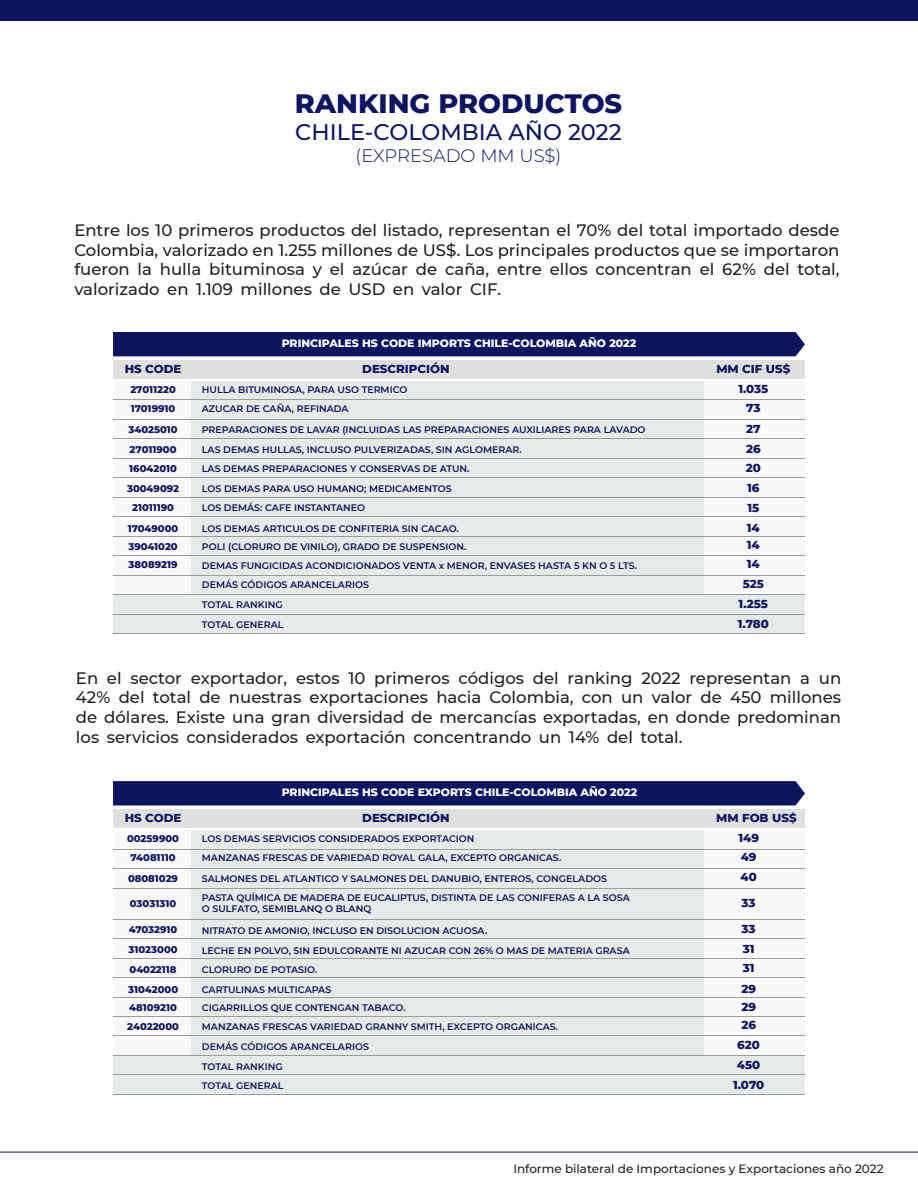
<style>
.page{position:relative;width:918px;height:1188px;background:#fff}
.page>*{position:absolute;margin:0;border:0;box-sizing:border-box;transform-origin:0 0}
.t1{font:800 27.15px "Montserrat";color:#0d1461}
.t2{font:500 22.5px "Montserrat";color:#0d1461}
.t3{font:300 18px "Montserrat";color:#0d1461}
.t4{font:500 16.5px/19.8px "Montserrat";color:#231f20;text-align:justify}
.t5{font:500 12px "Montserrat";color:#231f20}
.t6{font:800 11.7px/19.2px "Montserrat";color:#0d1461;text-align:center}
.t7{font:800 10.95px "Montserrat";color:#fff}
.t8{font:800 9.9px/18.5px "Montserrat";color:#0d1461}
.t9{font:600 9.45px/19.2px "Montserrat";color:#0d1461}
</style>
<div class="page">
<hr style="left:0;top:1152px;width:918px;height:1px;background:#0d1461">
<div style="left:0;top:0;width:918px;height:20px;background:#0d1461"></div>
<div style="left:113px;top:381px;width:692px;height:253px;background:#f9faf7"></div>
<div style="left:113px;top:595px;width:692px;height:39px;background:#e6ebe7"></div>
<div style="left:113px;top:332px;width:692px;height:24px;background:#0d1461"></div>
<div style="left:113px;top:360px;width:692px;height:19px;background:#dfe0df"></div>
<div style="left:191px;top:381px;width:512px;height:253px;background:#e6ebe7"></div>
<hr style="left:113px;top:400px;width:692px;height:1px;background:#9a9d9c">
<hr style="left:113px;top:419px;width:692px;height:1px;background:#9a9d9c">
<hr style="left:113px;top:439px;width:692px;height:1px;background:#9a9d9c">
<hr style="left:113px;top:458px;width:692px;height:1px;background:#9a9d9c">
<hr style="left:113px;top:478px;width:692px;height:1px;background:#9a9d9c">
<hr style="left:113px;top:497px;width:692px;height:1px;background:#9a9d9c">
<hr style="left:113px;top:517px;width:692px;height:1px;background:#9a9d9c">
<hr style="left:113px;top:536px;width:692px;height:1px;background:#9a9d9c">
<hr style="left:113px;top:555px;width:692px;height:1px;background:#9a9d9c">
<hr style="left:113px;top:575px;width:692px;height:1px;background:#9a9d9c">
<hr style="left:113px;top:594px;width:692px;height:1px;background:#9a9d9c">
<hr style="left:113px;top:614px;width:692px;height:1px;background:#9a9d9c">
<hr style="left:113px;top:633px;width:692px;height:1px;background:#9a9d9c">
<div style="left:113px;top:830px;width:692px;height:253px;background:#f9faf7"></div>
<div style="left:113px;top:1055px;width:692px;height:39px;background:#e6ebe7"></div>
<div style="left:113px;top:781px;width:692px;height:24px;background:#0d1461"></div>
<div style="left:113px;top:809px;width:692px;height:19px;background:#dfe0df"></div>
<div style="left:191px;top:830px;width:512px;height:253px;background:#e6ebe7"></div>
<hr style="left:113px;top:849px;width:692px;height:1px;background:#9a9d9c">
<hr style="left:113px;top:868px;width:692px;height:1px;background:#9a9d9c">
<hr style="left:113px;top:888px;width:692px;height:1px;background:#9a9d9c">
<hr style="left:113px;top:919px;width:692px;height:1px;background:#9a9d9c">
<hr style="left:113px;top:938px;width:692px;height:1px;background:#9a9d9c">
<hr style="left:113px;top:958px;width:692px;height:1px;background:#9a9d9c">
<hr style="left:113px;top:977px;width:692px;height:1px;background:#9a9d9c">
<hr style="left:113px;top:997px;width:692px;height:1px;background:#9a9d9c">
<hr style="left:113px;top:1016px;width:692px;height:1px;background:#9a9d9c">
<hr style="left:113px;top:1036px;width:692px;height:1px;background:#9a9d9c">
<hr style="left:113px;top:1055px;width:692px;height:1px;background:#9a9d9c">
<hr style="left:113px;top:1075px;width:692px;height:1px;background:#9a9d9c">
<hr style="left:113px;top:1094px;width:692px;height:1px;background:#9a9d9c">
<h1 class="t1" style="left:295px;top:83px;width:329px">RANKING PRODUCTOS</h1>
<h2 class="t2" style="left:295px;top:116px;width:328px">CHILE-COLOMBIA AÑO 2022</h2>
<h3 class="t3" style="left:356px;top:143px;width:207px">(EXPRESADO MM US$)</h3>
<p class="t4" style="left:74px;top:219px;width:767px">Entre los 10 primeros productos del listado, representan el 70% del total importado desde Colombia, valorizado en 1.255 millones de US$. Los principales productos que se importaron fueron la hulla bituminosa y el azúcar de caña, entre ellos concentran el 62% del total, valorizado en 1.109 millones de USD en valor CIF.</p>
<p class="t7" style="left:282px;top:335px;width:356px">PRINCIPALES HS CODE IMPORTS CHILE-COLOMBIA AÑO 2022</p>
<p class="t6" style="left:362px;top:358px;width:89px">DESCRIPCIÓN</p>
<p class="t6" style="left:125px;top:358px;width:58px">HS CODE</p>
<p class="t6" style="left:716px;top:358px;width:76px">MM CIF US$</p>
<p class="t8" style="left:130px;top:380px;width:47px;line-height:19px">27011220<br>17019910</p>
<p class="t8" style="left:128px;top:419px;width:51px;line-height:20.1px">34025010<br>27011900</p>
<p class="t8" style="left:127px;top:458px;width:54px;line-height:20.1px">16042010<br>30049092</p>
<p class="t8" style="left:128px;top:518px;width:52px;text-align:justify">17049000<br>39041020<br>38089219</p>
<p class="t6" style="left:738px;top:379px;width:32px">1.035<br>73</p>
<p class="t6" style="left:746px;top:418px;width:17px;text-align:justify">27<br>26<br>20</p>
<p class="t6" style="left:747px;top:478px;width:14px">16</p>
<p class="t6" style="left:747px;top:518px;width:15px;line-height:17.4px;text-align:left">14<br>14</p>
<p class="t6" style="left:738px;top:554px;width:33px;line-height:19.6px">14<br>525<br>1.255<br>1.780</p>
<p class="t9" style="left:202px;top:380px;width:207px">HULLA BITUMINOSA, PARA USO TERMICO<br>AZUCAR DE CAÑA, REFINADA</p>
<p class="t9" style="left:202px;top:419px;width:445px;line-height:20.1px">PREPARACIONES DE LAVAR (INCLUIDAS LAS PREPARACIONES AUXILIARES PARA LAVADO<br>LAS DEMAS HULLAS, INCLUSO PULVERIZADAS, SIN AGLOMERAR.</p>
<p class="t9" style="left:202px;top:458px;width:269px;line-height:20.1px">LAS DEMAS PREPARACIONES Y CONSERVAS DE ATUN.<br>LOS DEMAS PARA USO HUMANO; MEDICAMENTOS</p>
<p class="t9" style="left:202px;top:518px;width:437px">LOS DEMAS ARTICULOS DE CONFITERIA SIN CACAO.<br>POLI (CLORURO DE VINILO), GRADO DE SUSPENSION.<br>DEMAS FUNGICIDAS ACONDICIONADOS VENTA x MENOR, ENVASES HASTA 5 KN O 5 LTS.<br>DEMÁS CÓDIGOS ARANCELARIOS<br>TOTAL RANKING<br>TOTAL GENERAL</p>
<p class="t9" style="left:202px;top:498px;width:165px">LOS DEMÁS: CAFE INSTANTANEO</p>
<p class="t6" style="left:747px;top:497px;width:13px">15</p>
<p class="t8" style="left:132px;top:498px;width:44px">21011190</p>
<p class="t4" style="left:76px;top:667px;width:767px">En el sector exportador, estos 10 primeros códigos del ranking 2022 representan a un 42% del total de nuestras exportaciones hacia Colombia, con un valor de 450 millones de dólares. Existe una gran diversidad de mercancías exportadas, en donde predominan los servicios considerados exportación concentrando un 14% del total.</p>
<p class="t7" style="left:282px;top:785px;width:357px">PRINCIPALES HS CODE EXPORTS CHILE-COLOMBIA AÑO 2022</p>
<p class="t6" style="left:362px;top:807px;width:89px">DESCRIPCIÓN</p>
<p class="t6" style="left:125px;top:807px;width:58px">HS CODE</p>
<p class="t6" style="left:716px;top:807px;width:82px">MM FOB US$</p>
<p class="t8" style="left:127px;top:829px;width:54px;line-height:19px;text-align:center">00259900<br>74081110</p>
<p class="t8" style="left:128px;top:868px;width:52px">08081029</p>
<p class="t8" style="left:130px;top:893px;width:48px">03031310</p>
<p class="t8" style="left:129px;top:919px;width:51px;line-height:20.1px">47032910<br>31023000</p>
<p class="t8" style="left:127px;top:980px;width:53px">31042000<br>48109210<br>24022000</p>
<p class="t6" style="left:738px;top:827px;width:22px;text-align:left">149<br>49</p>
<p class="t6" style="left:741px;top:867px;width:18px">40</p>
<p class="t6" style="left:742px;top:893px;width:16px">33</p>
<p class="t6" style="left:742px;top:918px;width:16px;line-height:20.1px;text-align:left">33<br>31</p>
<p class="t6" style="left:733px;top:978px;width:33px">29<br>29<br>26<br>620<br>450<br>1.070</p>
<p class="t9" style="left:202px;top:829px;width:361px">LOS DEMAS SERVICIOS CONSIDERADOS EXPORTACION<br>MANZANAS FRESCAS DE VARIEDAD ROYAL GALA, EXCEPTO ORGANICAS.</p>
<p class="t9" style="left:202px;top:869px;width:430px">SALMONES DEL ATLANTICO Y SALMONES DEL DANUBIO, ENTEROS, CONGELADOS<br>PASTA QUÍMICA DE MADERA DE EUCALIPTUS, DISTINTA DE LAS CONIFERAS A LA SOSA</p>
<p class="t9" style="left:202px;top:899px;width:171px">O SULFATO, SEMIBLANQ O BLANQ</p>
<p class="t9" style="left:202px;top:920px;width:429px;line-height:20.1px">NITRATO DE AMONIO, INCLUSO EN DISOLUCION ACUOSA.<br>LECHE EN POLVO, SIN EDULCORANTE NI AZUCAR CON 26% O MAS DE MATERIA GRASA</p>
<p class="t9" style="left:202px;top:980px;width:358px">CARTULINAS MULTICAPAS<br>CIGARRILLOS QUE CONTENGAN TABACO.<br>MANZANAS FRESCAS VARIEDAD GRANNY SMITH, EXCEPTO ORGANICAS.<br>DEMÁS CÓDIGOS ARANCELARIOS<br>TOTAL RANKING<br>TOTAL GENERAL</p>
<p class="t6" style="left:743px;top:958px;width:13px">31</p>
<p class="t8" style="left:130px;top:960px;width:49px">04022118</p>
<p class="t9" style="left:202px;top:960px;width:117px">CLORURO DE POTASIO.</p>
<p class="t5" style="left:513px;top:1160px;width:372px">Informe bilateral de Importaciones y Exportaciones año 2022</p>
</div>
